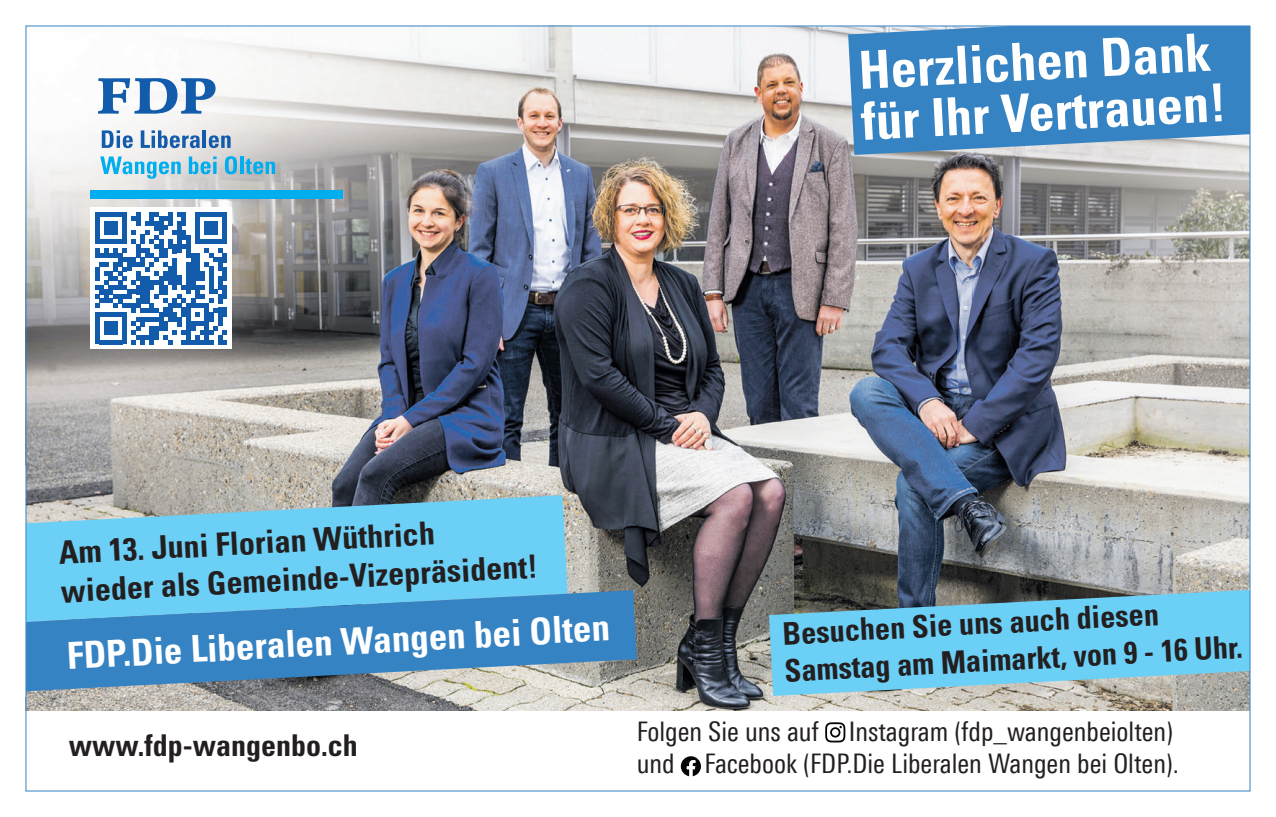
<style>
.page{position:relative;width:1276px;height:817px;background:#fff}
.page>*{position:absolute;margin:0;border:0;box-sizing:border-box;transform-origin:0 0}
.t1{font:700 condensed 52.5px/51px "Univers";color:#fff}
.t2{font:700 condensed 37.2px "Univers";color:#fff}
.t3{font:700 condensed 32.1px/38.4px "Univers";color:#231f20}
.t4{font:700 condensed 31.2px/37.5px "Univers";color:#231f20}
.t5{font:700 condensed 30px "Univers";color:#231f20}
.t6{font:27px/32.4px "Linotype Univers 420 Cn";color:#231f20}
</style>
<div class="page">
<img style="left:28px;top:28px;width:1220px;height:682px">
<div style="left:90px;top:191px;width:252px;height:8px;background:#00aeef"></div>
<svg style="left:102px;top:130px;width:31px;height:18px"></svg>
<svg style="left:141px;top:130px;width:59px;height:18px"></svg>
<hr style="left:203px;top:130px;width:3px;height:18px;background:#135cab">
<svg style="left:209px;top:135px;width:22px;height:13px"></svg>
<svg style="left:98px;top:78px;width:118px;height:36px"></svg>
<svg style="left:100px;top:156px;width:81px;height:23px;background:#95d3ea"></svg>
<svg style="left:189px;top:156px;width:28px;height:18px"></svg>
<svg style="left:225px;top:156px;width:12px;height:18px"></svg>
<hr style="left:240px;top:156px;width:3px;height:18px;background:#00aeef">
<svg style="left:245px;top:158px;width:30px;height:16px"></svg>
<svg style="left:28px;top:495px;width:539px;height:95px;background:#73c8e8"></svg>
<svg style="left:769px;top:588px;width:479px;height:107px;background:#70bbd7"></svg>
<svg style="left:28px;top:590px;width:609px;height:102px;background:#5295c6"></svg>
<svg style="left:848px;top:28px;width:400px;height:127px;background:#468bc6"></svg>
<svg style="left:825px;top:722px;width:20px;height:20px"></svg>
<svg style="left:681px;top:756px;width:20px;height:20px"></svg>
<div style="left:90px;top:207px;width:142px;height:142px;background:#fff"></div>
<svg style="left:95px;top:212px;width:132px;height:132px"></svg>
<h1 class="t1" style="left:857px;top:44px;width:367px;rotate:-3deg">Herzlichen Dank für Ihr Vertrauen!</h1>
<p class="t3" style="left:58px;top:533px;width:479px;rotate:-3deg">Am 13. Juni Florian Wüthrich<br>wieder als Gemeinde-Vizepräsident!</p>
<h2 class="t2" style="left:66px;top:632px;width:545px;rotate:-3deg">FDP.Die Liberalen Wangen bei Olten</h2>
<p class="t5" style="left:69px;top:726px;width:290px">www.fdp-wangenbo.ch</p>
<p class="t4" style="left:781px;top:614px;width:460px;rotate:-3deg">Besuchen Sie uns auch diesen<br>Samstag am Maimarkt, von 9 - 16 Uhr.</p>
<p class="t6" style="left:637px;top:714px;width:544px">Folgen Sie uns auf Instagram (fdp_wangenbeiolten) und Facebook (FDP.Die Liberalen Wangen bei Olten).</p>
</div>
